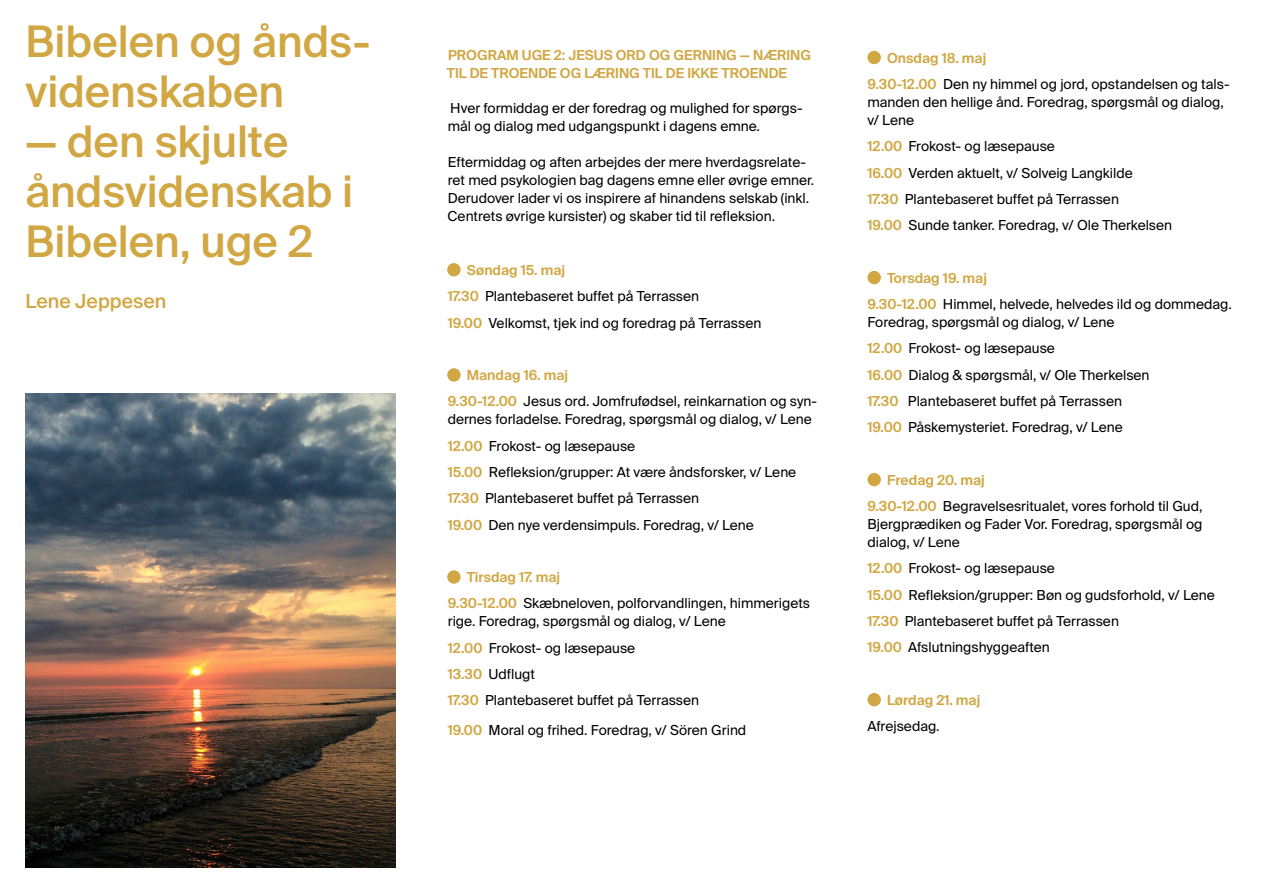
<style>
.page{position:relative;width:1263px;height:893px;background:#fff}
.page>*{position:absolute;margin:0;border:0;box-sizing:border-box;transform-origin:0 0}
.t1{font:500 43.5px/49.9px "Suisse Intl";color:#d1a743}
.t2{font:500 19.5px "Suisse Intl";color:#d1a743}
.t3{font:13.8px/26.2px "Suisse Intl";color:#000}
.t4{font:600 13.8px/18px "Suisse Intl";color:#d1a743}
.s1{font-weight:600;color:#d1a743}
</style>
<div class="page">
<img style="left:26px;top:393px;width:369px;height:474px">
<div style="left:447px;top:263px;width:14px;height:13px;background:#d1a743;border-radius:50%"></div>
<div style="left:447px;top:368px;width:14px;height:14px;background:#d1a743;border-radius:50%"></div>
<div style="left:447px;top:570px;width:14px;height:14px;background:#d1a743;border-radius:50%"></div>
<div style="left:867px;top:51px;width:14px;height:13px;background:#d1a743;border-radius:50%"></div>
<div style="left:867px;top:271px;width:14px;height:13px;background:#d1a743;border-radius:50%"></div>
<div style="left:867px;top:473px;width:14px;height:13px;background:#d1a743;border-radius:50%"></div>
<div style="left:867px;top:693px;width:14px;height:13px;background:#d1a743;border-radius:50%"></div>
<h1 class="t1" style="left:26px;top:17px;width:347px">Bibelen og ånds&shy;videnskaben</h1>
<h1 class="t1" style="left:26px;top:117px;width:329px">— den skjulte åndsvidenskab i<br>Bibelen, uge 2</h1>
<h2 class="t2" style="left:26px;top:290px;width:142px">Lene Jeppesen</h2>
<p class="t4" style="left:447px;top:47px;width:366px">PROGRAM UGE 2: JESUS ORD OG GERNING — NÆRING<br>TIL DE TROENDE OG LÆRING TIL DE IKKE TROENDE</p>
<p class="t3" style="left:448px;top:99px;width:356px;line-height:18px">Hver formiddag er der foredrag og mulighed for spørgs&shy;mål og dialog med udgangspunkt i dagens emne.</p>
<p class="t3" style="left:447px;top:153px;width:368px;line-height:18px">Eftermiddag og aften arbejdes der mere hverdagsrelate&shy;ret med psykologien bag dagens emne eller øvrige emner.<br>Derudover lader vi os inspirere af hinandens selskab (inkl.<br>Centrets øvrige kursister) og skaber tid til refleksion.</p>
<p class="t3" style="left:448px;top:257px;width:315px;text-indent:19px"><span class="s1">Søndag 15. maj<br>17.30</span> Plantebaseret buffet på Terrassen<br><span class="s1">19.00</span> Velkomst, tjek ind og foredrag på Terrassen</p>
<p class="t3" style="left:448px;top:362px;width:371px;text-indent:19px"><span class="s1">Mandag 16. maj<br>9.30-12.00</span> Jesus ord. Jomfrufødsel, reinkarnation og syn-</p>
<p class="t3" style="left:448px;top:407px;width:366px">dernes forladelse. Foredrag, spørgsmål og dialog, v/ Lene <span class="s1">12.00</span> Frokost- og læsepause<br><span class="s1">15.00</span> Refleksion/grupper: At være åndsforsker, v/ Lene <span class="s1">17.30</span> Plantebaseret buffet på Terrassen<br><span class="s1">19.00</span> Den nye verdensimpuls. Foredrag, v/ Lene</p>
<p class="t3" style="left:448px;top:564px;width:364px;text-indent:19px"><span class="s1">Tirsdag 17. maj<br>9.30-12.00</span> Skæbneloven, polforvandlingen, himmerigets</p>
<p class="t3" style="left:448px;top:609px;width:279px">rige. Foredrag, spørgsmål og dialog, v/ Lene<br><span class="s1">12.00</span> Frokost- og læsepause<br><span class="s1">13.30</span> Udflugt<br><span class="s1">17.30</span> Plantebaseret buffet på Terrassen</p>
<p class="t3" style="left:448px;top:717px;width:300px"><span class="s1">19.00</span> Moral og frihed. Foredrag, v/ Sören Grind</p>
<p class="t3" style="left:867px;top:45px;width:364px;text-indent:20px"><span class="s1">Onsdag 18. maj<br>9.30-12.00</span> Den ny himmel og jord, opstandelsen og tals-</p>
<p class="t3" style="left:867px;top:93px;width:358px;line-height:18px">manden den hellige ånd. Foredrag, spørgsmål og dialog, v/ Lene</p>
<p class="t3" style="left:867px;top:133px;width:306px"><span class="s1">12.00</span> Frokost- og læsepause<br><span class="s1">16.00</span> Verden aktuelt, v/ Solveig Langkilde<br><span class="s1">17.30</span> Plantebaseret buffet på Terrassen<br><span class="s1">19.00</span> Sunde tanker. Foredrag, v/ Ole Therkelsen</p>
<p class="t3" style="left:867px;top:265px;width:366px;text-indent:20px"><span class="s1">Torsdag 19. maj<br>9.30-12.00</span> Himmel, helvede, helvedes ild og dommedag.</p>
<p class="t3" style="left:867px;top:309px;width:284px">Foredrag, spørgsmål og dialog, v/ Lene <span class="s1">12.00</span> Frokost- og læsepause<br><span class="s1">16.00</span> Dialog &amp; spørgsmål, v/ Ole Therkelsen <span class="s1">17.30</span> Plantebaseret buffet på Terrassen <span class="s1">19.00</span> Påskemysteriet. Foredrag, v/ Lene</p>
<p class="t3" style="left:867px;top:467px;width:336px;text-indent:20px"><span class="s1">Fredag 20. maj<br>9.30-12.00</span> Begravelsesritualet, vores forhold til Gud,</p>
<p class="t3" style="left:867px;top:515px;width:336px;line-height:18px">Bjergprædiken og Fader Vor. Foredrag, spørgsmål og dialog, v/ Lene</p>
<p class="t3" style="left:867px;top:555px;width:349px"><span class="s1">12.00</span> Frokost- og læsepause<br><span class="s1">15.00</span> Refleksion/grupper: Bøn og gudsforhold, v/ Lene <span class="s1">17.30</span> Plantebaseret buffet på Terrassen<br><span class="s1">19.00</span> Afslutningshyggeaften</p>
<p class="t4" style="left:887px;top:691px;width:95px">Lørdag 21. maj</p>
<p class="t3" style="left:867px;top:713px;width:74px">Afrejsedag.</p>
</div>
